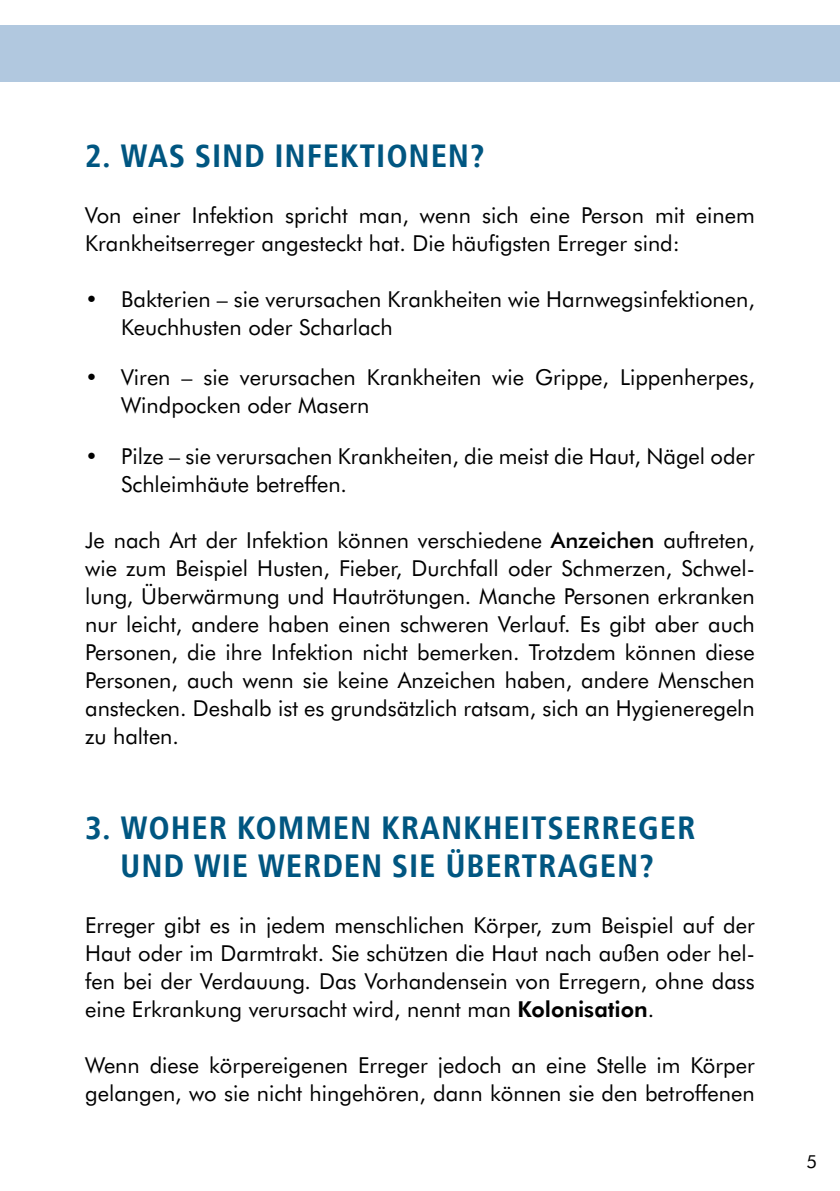
<style>
.page{position:relative;width:840px;height:1191px;background:#fff}
.page>*{position:absolute;margin:0;border:0;box-sizing:border-box;transform-origin:0 0}
.t1{font:700 32px/38.4px "Transit Offc";letter-spacing:.02em;color:#005681;text-align:center}
.t2{font:22px/28px "Futura BT";color:#000}
.t3{font:18px "Futura BT";color:#000}
.s1{font-weight:500}
.s2{font-weight:700}
</style>
<div class="page">
<div style="left:0;top:26px;width:839px;height:56px;background:#b1c8df"></div>
<h1 class="t1" style="left:85px;top:136px;width:401px">2. WAS SIND INFEKTIONEN?</h1>
<p class="t2" style="left:85px;top:201px;width:670px">Von einer Infektion spricht man, wenn sich eine Person mit einem<br>Krankheitserreger angesteckt hat. Die häufigsten Erreger sind:</p>
<p class="t2" style="left:121px;top:285px;width:635px;text-indent:-36px">• Bakterien – sie verursachen Krankheiten wie Harnwegsinfektionen,<br>Keuchhusten oder Scharlach</p>
<p class="t2" style="left:121px;top:363px;width:634px;text-indent:-36px">• Viren – sie verursachen Krankheiten wie Grippe, Lippenherpes,<br>Windpocken oder Masern</p>
<p class="t2" style="left:121px;top:442px;width:634px;text-indent:-36px">• Pilze – sie verursachen Krankheiten, die meist die Haut, Nägel oder<br>Schleimhäute betreffen.</p>
<p class="t2" style="left:85px;top:526px;width:671px;text-align:justify">Je nach Art der Infektion können verschiedene <span class="s1">Anzeichen</span> auftreten, wie zum Beispiel Husten, Fieber, Durchfall oder Schmerzen, Schwel&shy;lung, Überwärmung und Hautrötungen. Manche Personen erkranken nur leicht, andere haben einen schweren Verlauf. Es gibt aber auch Personen, die ihre Infektion nicht bemerken. Trotzdem können diese Personen, auch wenn sie keine Anzeichen haben, andere Menschen anstecken. Deshalb ist es grundsätzlich ratsam, sich an Hygieneregeln zu halten.</p>
<h1 class="t1" style="left:85px;top:807px;width:612px">3. WOHER KOMMEN KRANKHEITSERREGER<br>UND WIE WERDEN SIE ÜBERTRAGEN?</h1>
<p class="t2" style="left:85px;top:911px;width:670px;text-align:justify">Erreger gibt es in jedem menschlichen Körper, zum Beispiel auf der Haut oder im Darmtrakt. Sie schützen die Haut nach außen oder hel&shy;fen bei der Verdauung. Das Vorhandensein von Erregern, ohne dass eine Erkrankung verursacht wird, nennt man <span class="s2">Kolonisation</span>.</p>
<p class="t2" style="left:85px;top:1051px;width:670px">Wenn diese körpereigenen Erreger jedoch an eine Stelle im Körper gelangen, wo sie nicht hingehören, dann können sie den betroffenen</p>
<p class="t3" style="left:806px;top:1150px;width:12px">5</p>
</div>
